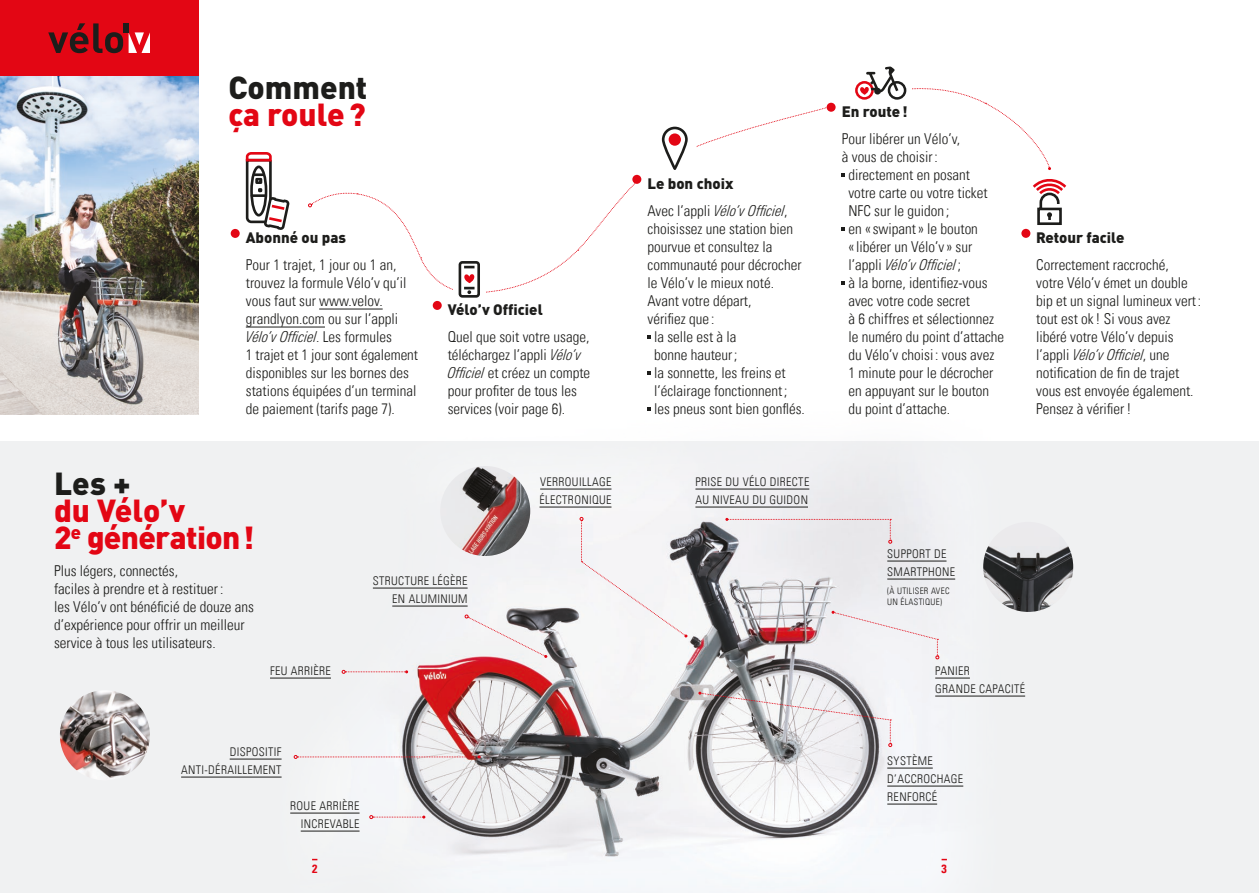
<style>
.page{position:relative;width:1259px;height:893px;background:#fff}
.page>*{position:absolute;margin:0;border:0;box-sizing:border-box;transform-origin:0 0}
.Titre_1{font:900 31.5px/27px "DIN Pro";letter-spacing:-.005em;color:#e30614}
.Text{font:300 condensed 15px/18px "Univers LT";color:#1d1d1b}
.Titre_2{font:900 15px "DIN Pro";color:#1d1d1b}
.Info_1{font:300 condensed 12px/18px "Univers LT";letter-spacing:.03em;color:#1d1d1b}
.t1{font:700 condensed 12px "Univers LT";color:#e30614}
.Info_1-2{font:300 condensed 9px/10.5px "Univers LT";letter-spacing:.03em;color:#1d1d1b}
.s1{color:#1d1d1b}
.s2{font-family:"LT Univers Light Con Ita";font-weight:400;font-stretch:normal}
</style>
<div class="page">
<div style="left:0;top:0;width:198px;height:77px;background:#e30614"></div>
<div style="left:0;top:441px;width:1259px;height:452px;background:#f0f1f2"></div>
<svg style="left:129px;top:32px;width:21px;height:21px"></svg>
<svg style="left:48px;top:23px;width:75px;height:30px"></svg>
<div style="left:124px;top:23px;width:5px;height:9px;background:#1d1d1b"></div>
<div style="left:231px;top:229px;width:9px;height:9px;background:#e30614;border-radius:50%"></div>
<div style="left:433px;top:301px;width:9px;height:9px;background:#e30614;border-radius:50%"></div>
<img style="left:178px;top:362px;width:863px;height:515px">
<hr style="left:319px;top:309px;width:64px;height:1px;background:#1d1d1b">
<hr style="left:246px;top:327px;width:79px;height:1px;background:#1d1d1b">
<hr style="left:695px;top:489px;width:114px;height:1px;background:#1d1d1b">
<hr style="left:695px;top:507px;width:113px;height:1px;background:#1d1d1b">
<hr style="left:935px;top:678px;width:35px;height:1px;background:#1d1d1b">
<hr style="left:935px;top:696px;width:90px;height:1px;background:#1d1d1b">
<hr style="left:887px;top:561px;width:59px;height:1px;background:#1d1d1b">
<hr style="left:887px;top:579px;width:68px;height:1px;background:#1d1d1b">
<hr style="left:540px;top:489px;width:71px;height:1px;background:#1d1d1b">
<hr style="left:539px;top:507px;width:72px;height:1px;background:#1d1d1b">
<hr style="left:373px;top:588px;width:94px;height:1px;background:#1d1d1b">
<hr style="left:392px;top:606px;width:75px;height:1px;background:#1d1d1b">
<hr style="left:887px;top:768px;width:45px;height:1px;background:#1d1d1b">
<hr style="left:887px;top:786px;width:76px;height:1px;background:#1d1d1b">
<hr style="left:887px;top:804px;width:50px;height:1px;background:#1d1d1b">
<hr style="left:290px;top:813px;width:69px;height:1px;background:#1d1d1b">
<hr style="left:301px;top:831px;width:58px;height:1px;background:#1d1d1b">
<hr style="left:270px;top:678px;width:61px;height:1px;background:#1d1d1b">
<svg style="left:831px;top:611px;width:108px;height:48px"></svg>
<svg style="left:698px;top:692px;width:194px;height:55px"></svg>
<img style="left:983px;top:522px;width:90px;height:90px;border-radius:45px">
<img style="left:440px;top:466px;width:90px;height:90px;border-radius:45px">
<img style="left:60px;top:690px;width:90px;height:90px;border-radius:45px">
<hr style="left:230px;top:759px;width:51px;height:1px;background:#1d1d1b">
<hr style="left:181px;top:777px;width:100px;height:1px;background:#1d1d1b">
<svg style="left:342px;top:670px;width:66px;height:4px"></svg>
<svg style="left:369px;top:815px;width:56px;height:4px"></svg>
<svg style="left:294px;top:755px;width:186px;height:4px"></svg>
<svg style="left:465px;top:615px;width:82px;height:43px"></svg>
<svg style="left:725px;top:518px;width:167px;height:26px"></svg>
<img style="left:0;top:77px;width:198px;height:337px">
<svg style="left:647px;top:336px;width:4px;height:3px"></svg>
<svg style="left:647px;top:372px;width:4px;height:3px"></svg>
<svg style="left:647px;top:408px;width:4px;height:3px"></svg>
<svg style="left:579px;top:517px;width:108px;height:120px"></svg>
<svg style="left:308px;top:67px;width:759px;height:231px"></svg>
<div style="left:662px;top:127px;width:26px;height:43px;border:3px solid #1d1d1b;border-radius:12px"></div>
<div style="left:668px;top:133px;width:13px;height:13px;background:#e30614;border-radius:50%"></div>
<svg style="left:245px;top:152px;width:45px;height:78px"></svg>
<div style="left:1021px;top:229px;width:9px;height:9px;background:#e30614;border-radius:50%"></div>
<p class="Titre_1" style="left:228px;top:70px;width:140px"><span class="s1">Comment </span>ça roule?</p>
<p class="Titre_2" style="left:246px;top:225px;width:102px">Abonné ou pas</p>
<p class="Text" style="left:246px;top:256px;width:174px">Pour 1 trajet, 1 jour ou 1 an, trouvez la formule Vélo’v qu’il vous faut sur www.velov. grandlyon.com ou sur l’appli<br><span class="s2">Vélo’v Officiel</span>. Les formules<br>1 trajet et 1 jour sont également disponibles sur les bornes des stations équipées d’un terminal de paiement (tarifs page 7).</p>
<p class="Titre_2" style="left:448px;top:297px;width:97px">Vélo’v Officiel</p>
<p class="Text" style="left:448px;top:328px;width:144px">Quel que soit votre usage, téléchargez l’appli <span class="s2">Vélo’v<br>Officiel</span> et créez un compte pour profiter de tous les services (voir page 6).</p>
<p class="Titre_2" style="left:647px;top:171px;width:87px">Le bon choix</p>
<p class="Text" style="left:647px;top:202px;width:156px">Avec l’appli <span class="s2">Vélo’v Officiel</span>, choisissez une station bien pourvue et consultez la communauté pour décrocher le Vélo’v le mieux noté.</p>
<p class="Text" style="left:647px;top:292px;width:105px">Avant votre départ, vérifiez que :</p>
<p class="Text" style="left:654px;top:328px;width:85px">la selle est à la bonne hauteur;</p>
<p class="Text" style="left:654px;top:364px;width:135px">la sonnette, les freins et l’éclairage fonctionnent;</p>
<p class="Text" style="left:654px;top:400px;width:152px">les pneus sont bien gonflés.</p>
<p class="Titre_2" style="left:842px;top:99px;width:67px">En route!</p>
<p class="Text" style="left:842px;top:130px;width:120px">Pour libérer un Vélo’v, à vous de choisir:</p>
<p class="Text" style="left:848px;top:166px;width:141px">directement en posant votre carte ou votre ticket<br>NFC sur le guidon ;</p>
<p class="Text" style="left:848px;top:220px;width:131px">en «swipant» le bouton «libérer un Vélo’v» sur l’appli <span class="s2">Vélo’v Officiel</span> ;</p>
<p class="Text" style="left:848px;top:274px;width:157px">à la borne, identifiez-vous avec votre code secret<br>à 6 chiffres et sélectionnez le numéro du point d’attache du Vélo’v choisi : vous avez<br>1 minute pour le décrocher en appuyant sur le bouton du point d’attache.</p>
<p class="Titre_2" style="left:1036px;top:225px;width:90px">Retour facile</p>
<p class="Text" style="left:1036px;top:256px;width:167px">Correctement raccroché,<br>votre Vélo’v émet un double bip et un signal lumineux vert: tout est ok! Si vous avez libéré votre Vélo’v depuis l’appli <span class="s2">Vélo’v Officiel</span>, une notification de fin de trajet vous est envoyée également.<br>Pensez à vérifier!</p>
<p class="Titre_1" style="left:54px;top:466px;width:202px"><span class="s1">Les +<br></span>du Vélo’v<br>2<sup>e</sup> génération!</p>
<p class="Text" style="left:54px;top:562px;width:201px">Plus légers, connectés,<br>faciles à prendre et à restituer:<br>les Vélo’v ont bénéficié de douze ans d’expérience pour offrir un meilleur service à tous les utilisateurs.</p>
<p class="Info_1" style="left:270px;top:662px;width:62px">FEU ARRIÈRE</p>
<p class="Info_1" style="left:373px;top:572px;width:96px;text-align:right">STRUCTURE LÉGÈRE<br>EN ALUMINIUM</p>
<p class="Info_1" style="left:181px;top:743px;width:102px;text-align:right">DISPOSITIF<br>ANTI-DÉRAILLEMENT</p>
<p class="Info_1" style="left:290px;top:797px;width:71px;text-align:right">ROUE ARRIÈRE<br>INCREVABLE</p>
<p class="Info_1" style="left:540px;top:473px;width:73px">VERROUILLAGE</p>
<p class="Info_1" style="left:539px;top:491px;width:73px">ÉLECTRONIQUE</p>
<p class="Info_1" style="left:695px;top:473px;width:115px">PRISE DU VÉLO DIRECTE<br>AU NIVEAU DU GUIDON</p>
<p class="Info_1" style="left:887px;top:545px;width:61px">SUPPORT DE</p>
<p class="Info_1" style="left:887px;top:563px;width:69px">SMARTPHONE</p>
<p class="Info_1-2" style="left:887px;top:586px;width:64px">(À UTILISER AVEC<br>UN ÉLASTIQUE)</p>
<p class="Info_1" style="left:935px;top:662px;width:91px">PANIER<br>GRANDE CAPACITÉ</p>
<p class="Info_1" style="left:887px;top:752px;width:77px">SYSTÈME<br>D’ACCROCHAGE<br>RENFORCÉ</p>
<p class="t1" style="left:312px;top:861px;width:7px">2</p>
<p class="t1" style="left:941px;top:861px;width:7px">3</p>
</div>
